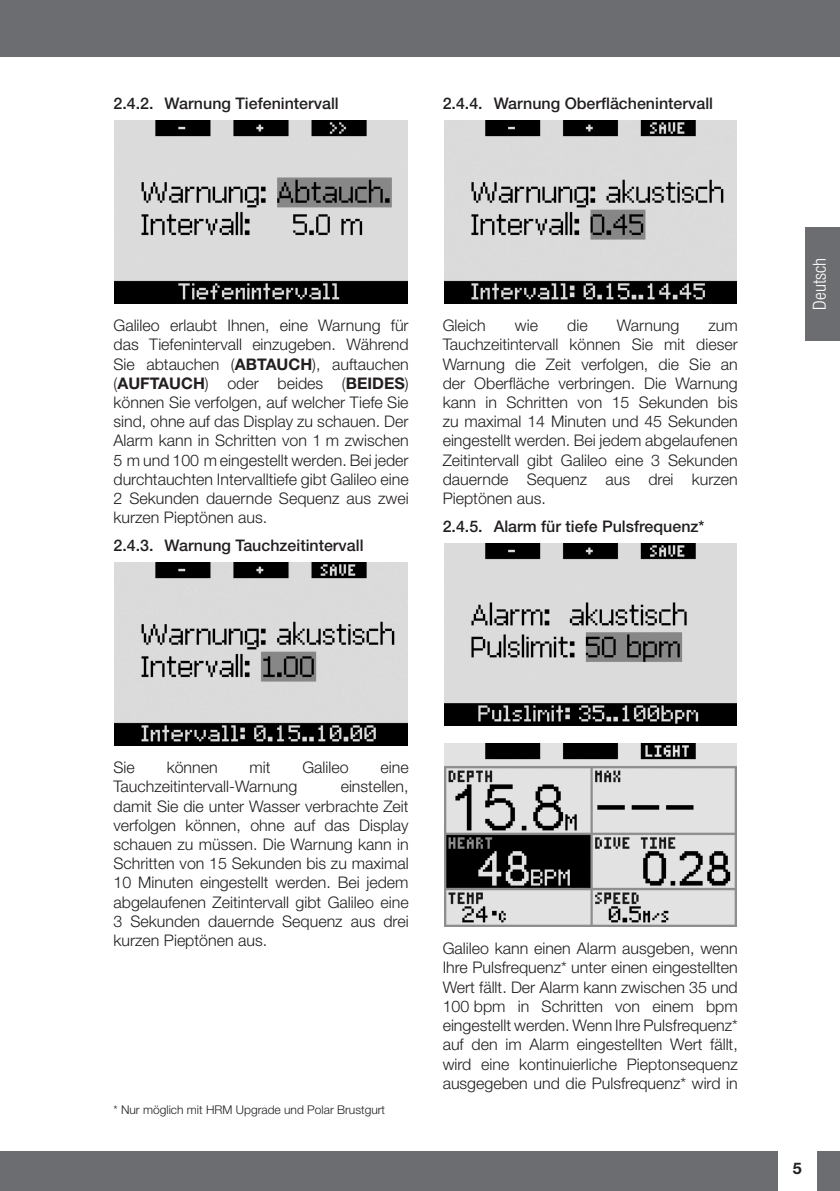
<style>
.page{position:relative;width:840px;height:1191px;background:#fff}
.page>*{position:absolute;margin:0;border:0;box-sizing:border-box;transform-origin:0 0}
.t1{font:300 condensed 18px "Helvetica Neue";color:#fff}
.t2{font:300 16px/19.2px "Helvetica Neue";color:#231f20;text-align:justify}
.t3{font:500 16px "Helvetica Neue";color:#231f20}
.t4{font:700 16px "Helvetica Neue";color:#231f20}
.t5{font:300 12px "Helvetica Neue";color:#231f20}
.s1{font-weight:700}
</style>
<div class="page">
<div style="left:0;top:1151px;width:777px;height:40px;background:#6c6d70"></div>
<div style="left:816px;top:1151px;width:23px;height:40px;background:#6c6d70"></div>
<img style="left:115px;top:121px;width:292px;height:182px">
<img style="left:115px;top:562px;width:292px;height:183px">
<img style="left:444px;top:121px;width:292px;height:182px">
<img style="left:444px;top:543px;width:292px;height:183px">
<img style="left:444px;top:743px;width:292px;height:183px">
<div style="left:0;top:0;width:839px;height:57px;background:#6c6d70"></div>
<div style="left:805px;top:227px;width:34px;height:113px;background:#6c6d70"></div>
<p class="t3" style="left:113px;top:97px;width:227px">2.4.2. Warnung Tiefenintervall</p>
<p class="t3" style="left:442px;top:97px;width:272px">2.4.4. Warnung Oberflächenintervall</p>
<p class="t2" style="left:113px;top:317px;width:296px">Galileo erlaubt Ihnen, eine Warnung für das Tiefenintervall einzugeben. Während Sie abtauchen (<span class="s1">ABTAUCH</span>), auftauchen (<span class="s1">AUFTAUCH</span>) oder beides (<span class="s1">BEIDES</span>) können Sie verfolgen, auf welcher Tiefe Sie sind, ohne auf das Display zu schauen. Der Alarm kann in Schritten von 1 m zwischen 5 m und 100 m eingestellt werden. Bei jeder durchtauchten Intervalltiefe gibt Galileo eine 2 Sekunden dauernde Sequenz aus zwei kurzen Pieptönen aus.</p>
<p class="t3" style="left:113px;top:539px;width:251px">2.4.3. Warnung Tauchzeitintervall</p>
<p class="t2" style="left:442px;top:317px;width:44px">Gleich</p>
<p class="t2" style="left:514px;top:317px;width:25px">wie</p>
<p class="t2" style="left:567px;top:317px;width:22px">die</p>
<p class="t2" style="left:616px;top:317px;width:64px">Warnung</p>
<p class="t2" style="left:442px;top:317px;width:296px;text-indent:265px">zum Tauchzeitintervall können Sie mit dieser Warnung die Zeit verfolgen, die Sie an der Oberfläche verbringen. Die Warnung kann in Schritten von 15 Sekunden bis zu maximal 14 Minuten und 45 Sekunden eingestellt werden. Bei jedem abgelaufenen Zeitintervall gibt Galileo eine 3 Sekunden dauernde Sequenz aus drei kurzen Pieptönen aus.</p>
<p class="t3" style="left:442px;top:520px;width:263px">2.4.5. Alarm für tiefe Pulsfrequenz*</p>
<p class="t1" style="left:812px;top:309px;width:53px;rotate:-90deg">Deutsch</p>
<p class="t2" style="left:113px;top:759px;width:23px">Sie</p>
<p class="t2" style="left:166px;top:759px;width:52px">können</p>
<p class="t2" style="left:249px;top:759px;width:23px">mit</p>
<p class="t2" style="left:302px;top:759px;width:48px">Galileo</p>
<p class="t2" style="left:380px;top:759px;width:30px">eine</p>
<p class="t2" style="left:113px;top:778px;width:185px">Tauchzeitintervall-Warnung</p>
<p class="t2" style="left:113px;top:778px;width:296px;text-indent:227px">einstellen, damit Sie die unter Wasser verbrachte Zeit verfolgen können, ohne auf das Display schauen zu müssen. Die Warnung kann in Schritten von 15 Sekunden bis zu maximal 10 Minuten eingestellt werden. Bei jedem abgelaufenen Zeitintervall gibt Galileo eine 3 Sekunden dauernde Sequenz aus drei kurzen Pieptönen aus.</p>
<p class="t5" style="left:113px;top:1105px;width:273px">* Nur möglich mit HRM Upgrade und Polar Brustgurt</p>
<p class="t2" style="left:442px;top:940px;width:296px">Galileo kann einen Alarm ausgeben, wenn Ihre Pulsfrequenz* unter einen eingestellten Wert fällt. Der Alarm kann zwischen 35 und 100 bpm in Schritten von einem bpm eingestellt werden. Wenn Ihre Pulsfrequenz* auf den im Alarm eingestellten Wert fällt, wird eine kontinuierliche Pieptonsequenz ausgegeben und die Pulsfrequenz* wird in</p>
<p class="t4" style="left:792px;top:1162px;width:10px">5</p>
</div>
